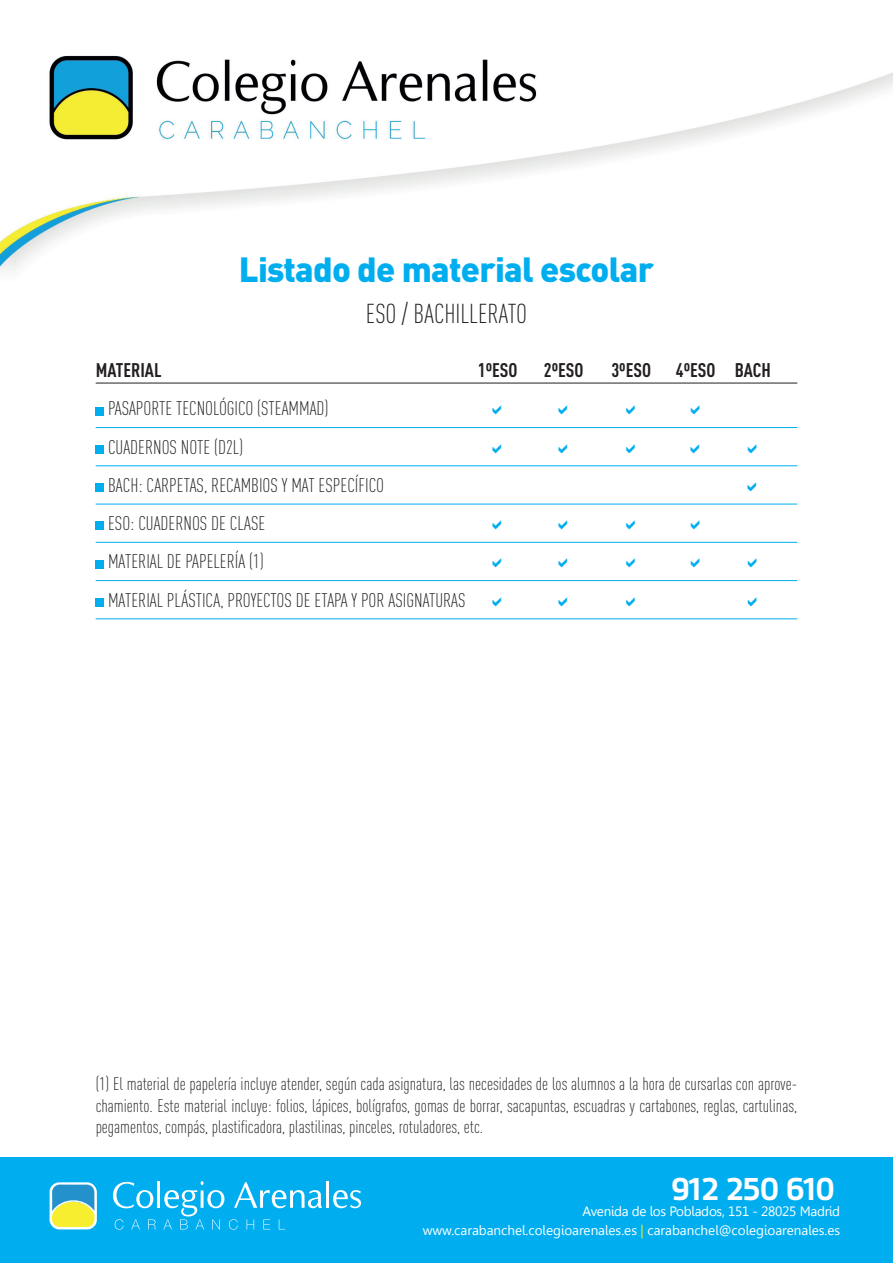
<style>
.page{position:relative;width:893px;height:1263px;background:#fff}
.page>*{position:absolute;margin:0;border:0;box-sizing:border-box;transform-origin:0 0}
.t1{font:900 34.5px "DIN Pro";letter-spacing:-.02em;color:#00aeef}
.t2{font:700 34.2px "Gesta";letter-spacing:-.03em;color:#fff}
.t3{font:300 condensed 27px "DIN Pro";color:#231f20}
.t4{font:300 condensed 19.5px/38.2px "DIN Pro";color:#231f20}
.t5{font:700 condensed 19.5px "DIN Pro";color:#231f20}
.t6{font:300 condensed 18px/21.6px "DIN Pro";color:#231f20;text-align:justify}
.t7{font:13.5px/19.2px "Gisha";color:#fff;text-align:right}
.s1{color:#fff101}
</style>
<div class="page">
<hr style="left:96px;top:383px;width:701px;height:1px;background:#231f20">
<hr style="left:96px;top:427px;width:701px;height:1px;background:#00aeef">
<hr style="left:96px;top:465px;width:701px;height:1px;background:#00aeef">
<hr style="left:96px;top:504px;width:701px;height:1px;background:#00aeef">
<hr style="left:96px;top:542px;width:701px;height:1px;background:#00aeef">
<hr style="left:96px;top:580px;width:701px;height:1px;background:#00aeef">
<hr style="left:96px;top:619px;width:701px;height:1px;background:#00aeef">
<div style="left:96px;top:407px;width:8px;height:8px;background:#00aeef"></div>
<div style="left:96px;top:445px;width:8px;height:8px;background:#00aeef"></div>
<div style="left:96px;top:483px;width:8px;height:9px;background:#00aeef"></div>
<div style="left:96px;top:521px;width:8px;height:9px;background:#00aeef"></div>
<div style="left:96px;top:560px;width:8px;height:8px;background:#00aeef"></div>
<div style="left:96px;top:598px;width:8px;height:8px;background:#00aeef"></div>
<img style="left:0;top:55px;width:893px;height:215px">
<div style="left:0;top:1158px;width:893px;height:105px;background:#00aeef"></div>
<svg style="left:49px;top:1182px;width:48px;height:47px;background:#a0cd9a"></svg>
<svg style="left:113px;top:1182px;width:40px;height:26px"></svg>
<hr style="left:157px;top:1181px;width:3px;height:27px;background:#fff">
<hr style="left:326px;top:1181px;width:3px;height:27px;background:#fff">
<svg style="left:333px;top:1190px;width:28px;height:18px"></svg>
<svg style="left:115px;top:1219px;width:9px;height:11px"></svg>
<svg style="left:131px;top:1219px;width:9px;height:10px"></svg>
<svg style="left:148px;top:1219px;width:8px;height:10px"></svg>
<svg style="left:163px;top:1181px;width:159px;height:49px"></svg>
<h1 class="t1" style="left:239px;top:240px;width:417px">Listado de material escolar</h1>
<h3 class="t3" style="left:366px;top:294px;width:163px">ESO / BACHILLERATO</h3>
<p class="t5" style="left:96px;top:355px;width:67px">MATERIAL</p>
<p class="t5" style="left:478px;top:355px;width:41px">1ºESO</p>
<p class="t5" style="left:544px;top:355px;width:41px">2ºESO</p>
<p class="t5" style="left:611px;top:355px;width:41px">3ºESO</p>
<p class="t5" style="left:676px;top:355px;width:96px">4ºESO BACH</p>
<p class="t4" style="left:108px;top:388px;width:359px">PASAPORTE TECNOLÓGICO (STEAMMAD)<br>CUADERNOS NOTE (D2L)<br>BACH: CARPETAS, RECAMBIOS Y MAT ESPECÍFICO<br>ESO: CUADERNOS DE CLASE<br>MATERIAL DE PAPELERÍA (1)<br>MATERIAL PLÁSTICA, PROYECTOS DE ETAPA Y POR ASIGNATURAS</p>
<p class="t6" style="left:96px;top:1072px;width:703px">(1) El material de papelería incluye atender, según cada asignatura, las necesidades de los alumnos a la hora de cursarlas con aprove&shy;chamiento. Este material incluye: folios, lápices, bolígrafos, gomas de borrar, sacapuntas, escuadras y cartabones, reglas, cartulinas, pegamentos, compás, plastificadora, plastilinas, pinceles, rotuladores, etc.</p>
<h2 class="t2" style="left:671px;top:1171px;width:165px">912 250 610</h2>
<p class="t7" style="left:423px;top:1201px;width:419px">Avenida de los Poblados, 151 - 28025 Madrid www.carabanchel.colegioarenales.es <span class="s1">|</span> carabanchel@colegioarenales.es</p>
</div>
